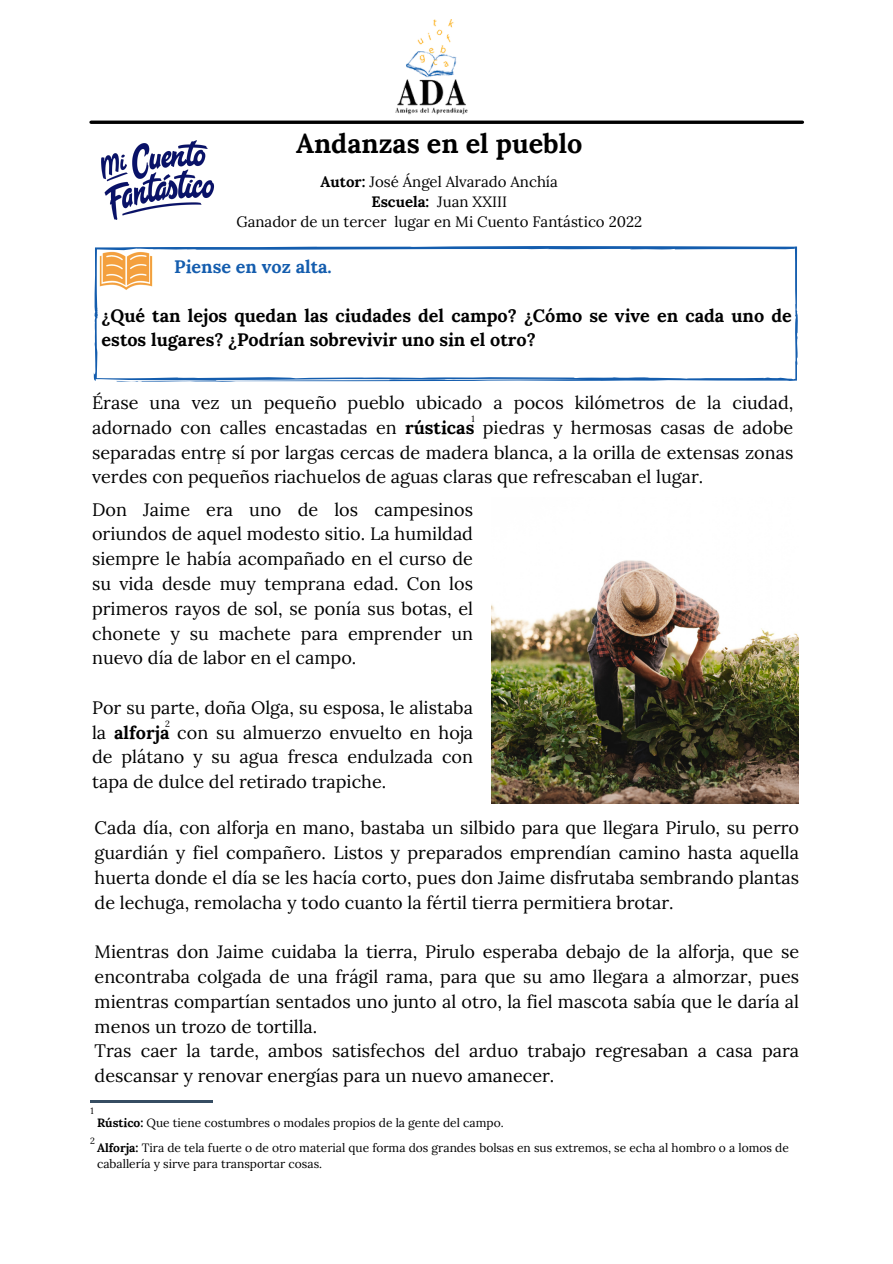
<style>
.page{position:relative;width:893px;height:1264px;background:#fff}
.page>*{position:absolute;margin:0;border:0;box-sizing:border-box;transform-origin:0 0}
.t1{font:700 27px "Lora";color:#000}
.t2{font:18px/24.8px "Lora";color:#000;text-align:justify}
.t3{font:700 18px/24.8px "Lora";color:#000}
.t4{font:700 18px "Lora";color:#145dae}
.t5{font:15px "Lora";color:#000}
.t6{font:12px/16px "Lora";color:#000}
.t7{font:9px "Lora";color:#000}
.s1{font-weight:700}
</style>
<div class="page">
<img style="left:395px;top:20px;width:72px;height:101px">
<svg style="left:94px;top:246px;width:704px;height:136px"></svg>
<img style="left:95px;top:246px;width:63px;height:56px">
<img style="left:101px;top:140px;width:114px;height:80px">
<img style="left:492px;top:560px;width:306px;height:243px">
<hr style="left:91px;top:121px;width:711px;height:3px;background:#000">
<hr style="left:90px;top:1100px;width:122px;height:2px;background:#364d62">
<p class="t1" style="left:296px;top:126px;width:288px">Andanzas en el pueblo</p>
<p class="t5" style="left:320px;top:172px;width:239px"><span class="s1">Autor:</span> José Ángel Alvarado Anchía</p>
<p class="t5" style="left:371px;top:192px;width:137px"><span class="s1">Escuela:</span> Juan XXIII</p>
<p class="t5" style="left:236px;top:212px;width:407px">Ganador de un tercer lugar en Mi Cuento Fantástico 2022</p>
<p class="t4" style="left:174px;top:255px;width:159px">Piense en voz alta.</p>
<p class="t3" style="left:102px;top:302px;width:691px">¿Qué tan lejos quedan las ciudades del campo? ¿Cómo se vive en cada uno de estos lugares? ¿Podrían sobrevivir uno sin el otro?</p>
<p class="t2" style="left:92px;top:390px;width:702px">Érase una vez un pequeño pueblo ubicado a pocos kilómetros de la ciudad, adornado con calles encastadas en <span class="s1">rústicas</span> piedras y hermosas casas de adobe separadas entre sí por largas cercas de madera blanca, a la orilla de extensas zonas verdes con pequeños riachuelos de aguas claras que refrescaban el lugar.</p>
<p class="t7" style="left:471px;top:413px;width:5px">1</p>
<p class="t7" style="left:217px;top:455px;width:5px">1</p>
<p class="t2" style="left:92px;top:497px;width:382px">Don Jaime era uno de los campesinos oriundos de aquel modesto sitio. La humildad siempre le había acompañado en el curso de su vida desde muy temprana edad. Con los primeros rayos de sol, se ponía sus botas, el chonete y su machete para emprender un nuevo día de labor en el campo.</p>
<p class="t2" style="left:92px;top:695px;width:382px">Por su parte, doña Olga, su esposa, le alistaba la <span class="s1">alforja</span> con su almuerzo envuelto en hoja de plátano y su agua fresca endulzada con tapa de dulce del retirado trapiche.</p>
<p class="t7" style="left:165px;top:718px;width:6px">2</p>
<p class="t2" style="left:95px;top:815px;width:706px">Cada día, con alforja en mano, bastaba un silbido para que llegara Pirulo, su perro guardián y fiel compañero. Listos y preparados emprendían camino hasta aquella huerta donde el día se les hacía corto, pues don Jaime disfrutaba sembrando plantas de lechuga, remolacha y todo cuanto la fértil tierra permitiera brotar.</p>
<p class="t2" style="left:95px;top:939px;width:706px">Mientras don Jaime cuidaba la tierra, Pirulo esperaba debajo de la alforja, que se encontraba colgada de una frágil rama, para que su amo llegara a almorzar, pues mientras compartían sentados uno junto al otro, la fiel mascota sabía que le daría al menos un trozo de tortilla.</p>
<p class="t2" style="left:95px;top:1038px;width:706px">Tras caer la tarde, ambos satisfechos del arduo trabajo regresaban a casa para descansar y renovar energías para un nuevo amanecer.</p>
<p class="t7" style="left:90px;top:1104px;width:5px">1</p>
<p class="t6" style="left:97px;top:1114px;width:408px"><span class="s1">Rústico:</span> Que tiene costumbres o modales propios de la gente del campo.</p>
<p class="t7" style="left:90px;top:1135px;width:6px">2</p>
<p class="t6" style="left:97px;top:1139px;width:693px"><span class="s1">Alforja:</span> Tira de tela fuerte o de otro material que forma dos grandes bolsas en sus extremos, se echa al hombro o a lomos de caballería y sirve para transportar cosas.</p>
</div>
